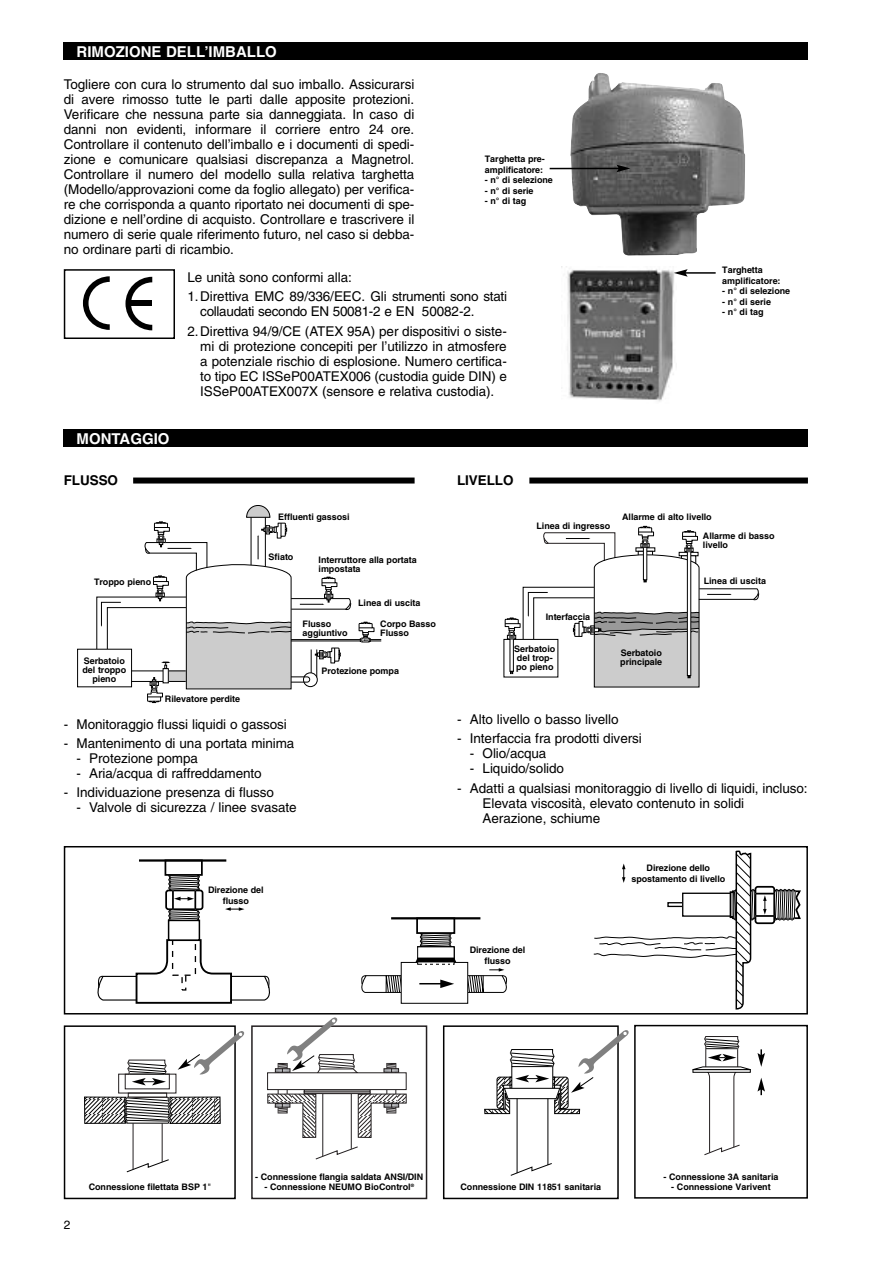
<style>
.page{position:relative;width:893px;height:1263px;background:#fff}
.page>*{position:absolute;margin:0;border:0;box-sizing:border-box;transform-origin:0 0}
.t1{font:700 15px "Helvetica";color:#fff}
.t2{font:13.5px/15px "Helvetica";letter-spacing:-.005em;color:#000}
.t3{font:700 13.5px "Helvetica";letter-spacing:-.005em;color:#000}
.t4{font:12px "Helvetica";color:#000}
.t5{font:700 9px/9px "Helvetica";letter-spacing:-.005em;color:#000}
.s1{font-weight:400}
</style>
<div class="page">
<div style="left:64px;top:43px;width:744px;height:17px;background:#000"></div>
<div style="left:64px;top:429px;width:744px;height:17px;background:#000"></div>
<svg style="left:83px;top:276px;width:27px;height:54px"></svg>
<svg style="left:125px;top:277px;width:27px;height:53px"></svg>
<div style="left:130px;top:301px;width:22px;height:5px;background:#000"></div>
<div style="left:64px;top:269px;width:111px;height:70px;border:2px solid #000"></div>
<img style="left:570px;top:73px;width:175px;height:183px">
<div style="left:133px;top:477px;width:282px;height:6px;background:#000"></div>
<div style="left:529px;top:477px;width:279px;height:6px;background:#000"></div>
<svg style="left:549px;top:165px;width:81px;height:7px"></svg>
<img style="left:566px;top:266px;width:108px;height:136px">
<hr style="left:685px;top:272px;width:31px;height:2px;background:#000">
<svg style="left:674px;top:269px;width:14px;height:8px"></svg>
<hr style="left:287px;top:639px;width:94px;height:1px;background:#000">
<hr style="left:288px;top:640px;width:93px;height:1px;background:#000">
<div style="left:77px;top:649px;width:55px;height:38px;border:1px solid #000"></div>
<svg style="left:96px;top:505px;width:278px;height:198px"></svg>
<svg style="left:505px;top:526px;width:255px;height:162px"></svg>
<div style="left:128px;top:1093px;width:39px;height:4px;border:1px solid #231f20"></div>
<hr style="left:162px;top:1123px;width:1px;height:39px;background:#231f20">
<hr style="left:133px;top:1123px;width:1px;height:46px;background:#231f20">
<svg style="left:126px;top:1159px;width:43px;height:13px"></svg>
<svg style="left:84px;top:1096px;width:137px;height:28px"></svg>
<div style="left:64px;top:1025px;width:172px;height:174px;border:2px solid #000"></div>
<div style="left:443px;top:1025px;width:176px;height:174px;border:2px solid #000"></div>
<div style="left:634px;top:1025px;width:174px;height:173px;border:2px solid #000"></div>
<div style="left:386px;top:1063px;width:10px;height:50px;border:1px solid #231f20"></div>
<div style="left:268px;top:1073px;width:138px;height:16px;background:#fff"></div>
<div style="left:267px;top:1072px;width:140px;height:18px;border:1px solid #231f20"></div>
<svg style="left:384px;top:1064px;width:15px;height:8px"></svg>
<svg style="left:267px;top:1093px;width:140px;height:66px"></svg>
<div style="left:251px;top:1025px;width:176px;height:174px;border:2px solid #231f20"></div>
<svg style="left:178px;top:1030px;width:67px;height:45px"></svg>
<svg style="left:275px;top:1017px;width:84px;height:57px"></svg>
<svg style="left:127px;top:1059px;width:40px;height:26px"></svg>
<svg style="left:484px;top:1029px;width:145px;height:147px"></svg>
<svg style="left:692px;top:1036px;width:73px;height:119px"></svg>
<div style="left:165px;top:859px;width:38px;height:17px;border:2px solid #000"></div>
<hr style="left:139px;top:859px;width:87px;height:3px;background:#000">
<svg style="left:97px;top:864px;width:173px;height:140px"></svg>
<div style="left:416px;top:917px;width:39px;height:17px;border:2px solid #000"></div>
<hr style="left:391px;top:917px;width:89px;height:2px;background:#000">
<svg style="left:361px;top:926px;width:147px;height:78px"></svg>
<svg style="left:593px;top:850px;width:208px;height:160px"></svg>
<div style="left:64px;top:846px;width:744px;height:168px;border:2px solid #000"></div>
<p class="t1" style="left:77px;top:45px;width:202px">RIMOZIONE DELL’IMBALLO</p>
<p class="t2" style="left:64px;top:78px;width:352px;text-align:justify">Togliere con cura lo strumento dal suo imballo. Assicurarsi di avere rimosso tutte le parti dalle apposite protezioni.<br>Verificare che nessuna parte sia danneggiata. In caso di danni non evidenti, informare il corriere entro 24 ore.<br>Controllare il contenuto dell’imballo e i documenti di spedi&shy;zione e comunicare qualsiasi discrepanza a Magnetrol.<br>Controllare il numero del modello sulla relativa targhetta (Modello/approvazioni come da foglio allegato) per verifica&shy;re che corrisponda a quanto riportato nei documenti di spe&shy;dizione e nell’ordine di acquisto. Controllare e trascrivere il numero di serie quale riferimento futuro, nel caso si debba&shy;no ordinare parti di ricambio.</p>
<p class="t5" style="left:485px;top:155px;width:62px;line-height:10.5px">Targhetta pre&shy;amplificatore:</p>
<p class="t5" style="left:485px;top:176px;width:70px">- n° di selezione</p>
<p class="t5" style="left:485px;top:187px;width:50px">- n° di serie</p>
<p class="t5" style="left:485px;top:197px;width:43px">- n° di tag</p>
<p class="t2" style="left:187px;top:269px;width:321px;line-height:19.2px">Le unità sono conformi alla:<br>1.Direttiva EMC 89/336/EEC. Gli strumenti sono stati</p>
<p class="t2" style="left:187px;top:303px;width:321px;line-height:19.2px;text-indent:13px">collaudati secondo EN 50081-2 e EN 50082-2.<br>2.Direttiva 94/9/CE (ATEX 95A) per dispositivi o siste-</p>
<p class="t2" style="left:200px;top:340px;width:308px;text-align:justify">mi di protezione concepiti per l’utilizzo in atmosfere a potenziale rischio di esplosione. Numero certifica&shy;to tipo EC ISSeP00ATEX006 (custodia guide DIN) e ISSeP00ATEX007X (sensore e relativa custodia).</p>
<p class="t5" style="left:722px;top:265px;width:60px;line-height:10.5px">Targhetta amplificatore:</p>
<p class="t5" style="left:722px;top:287px;width:70px">- n° di selezione</p>
<p class="t5" style="left:722px;top:298px;width:50px">- n° di serie</p>
<p class="t5" style="left:722px;top:308px;width:43px">- n° di tag</p>
<p class="t1" style="left:77px;top:432px;width:95px">MONTAGGIO</p>
<p class="t3" style="left:64px;top:475px;width:56px">FLUSSO</p>
<p class="t3" style="left:457px;top:475px;width:58px">LIVELLO</p>
<p class="t5" style="left:94px;top:578px;width:59px">Troppo pieno</p>
<p class="t5" style="left:278px;top:513px;width:73px">Effluenti gassosi</p>
<p class="t5" style="left:269px;top:553px;width:26px">Sfiato</p>
<p class="t5" style="left:319px;top:556px;width:100px">Interruttore alla portata impostata</p>
<p class="t5" style="left:358px;top:599px;width:64px">Linea di uscita</p>
<p class="t5" style="left:303px;top:620px;width:47px">Flusso aggiuntivo</p>
<p class="t5" style="left:380px;top:620px;width:57px">Corpo Basso<br>Flusso</p>
<p class="t5" style="left:536px;top:522px;width:75px">Linea di ingresso</p>
<p class="t5" style="left:546px;top:613px;width:46px">Interfaccia</p>
<p class="t5" style="left:82px;top:657px;width:45px;text-align:center">Serbatoio del troppo pieno</p>
<p class="t5" style="left:514px;top:645px;width:43px">Serbatoio del trop&shy;po pieno</p>
<p class="t5" style="left:322px;top:667px;width:79px">Protezione pompa</p>
<p class="t5" style="left:165px;top:695px;width:77px">Rilevatore perdite</p>
<p class="t5" style="left:703px;top:508px;width:73px;line-height:18.8px;text-indent:-81px">Allarme di alto livello<br>Allarme di basso</p>
<p class="t5" style="left:703px;top:541px;width:27px">livello</p>
<p class="t5" style="left:620px;top:649px;width:44px">Serbatoio principale</p>
<p class="t5" style="left:704px;top:577px;width:64px">Linea di uscita</p>
<p class="t2" style="left:64px;top:717px;width:225px">- Monitoraggio flussi liquidi o gassosi</p>
<p class="t2" style="left:64px;top:737px;width:232px">- Mantenimento di una portata minima</p>
<p class="t2" style="left:77px;top:752px;width:123px">- Protezione pompa</p>
<p class="t2" style="left:77px;top:767px;width:187px">- Aria/acqua di raffreddamento</p>
<p class="t2" style="left:64px;top:786px;width:212px">- Individuazione presenza di flusso</p>
<p class="t2" style="left:77px;top:801px;width:222px">- Valvole di sicurezza / linee svasate</p>
<p class="t5" style="left:208px;top:885px;width:57px;line-height:10.5px;text-align:center">Direzione del flusso</p>
<p class="t2" style="left:457px;top:713px;width:163px">- Alto livello o basso livello</p>
<p class="t2" style="left:457px;top:732px;width:186px">- Interfaccia fra prodotti diversi</p>
<p class="t2" style="left:470px;top:747px;width:78px">- Olio/acqua</p>
<p class="t2" style="left:470px;top:762px;width:96px">- Liquido/solido</p>
<p class="t2" style="left:483px;top:781px;width:327px;text-indent:-26px">- Adatti a qualsiasi monitoraggio di livello di liquidi, incluso:<br>Elevata viscosità, elevato contenuto in solidi<br>Aerazione, schiume</p>
<p class="t5" style="left:470px;top:946px;width:57px;line-height:10.5px;text-align:center">Direzione del flusso</p>
<p class="t5" style="left:631px;top:863px;width:95px;line-height:10.5px;text-align:center">Direzione dello spostamento di livello</p>
<p class="t4" style="left:64px;top:1220px;width:8px">2</p>
<p class="t5" style="left:255px;top:1172px;width:170px">- Connessione flangia saldata ANSI/DIN</p>
<p class="t5" style="left:264px;top:1183px;width:151px">- Connessione NEUMO BioControl<sup>®</sup></p>
<p class="t5" style="left:663px;top:1173px;width:116px">- Connessione 3A sanitaria</p>
<p class="t5" style="left:89px;top:1183px;width:124px">Connessione filettata BSP 1<span class="s1">"</span></p>
<p class="t5" style="left:460px;top:1183px;width:142px">Connessione DIN 11851 sanitaria</p>
<p class="t5" style="left:671px;top:1183px;width:101px">- Connessione Varivent</p>
</div>
